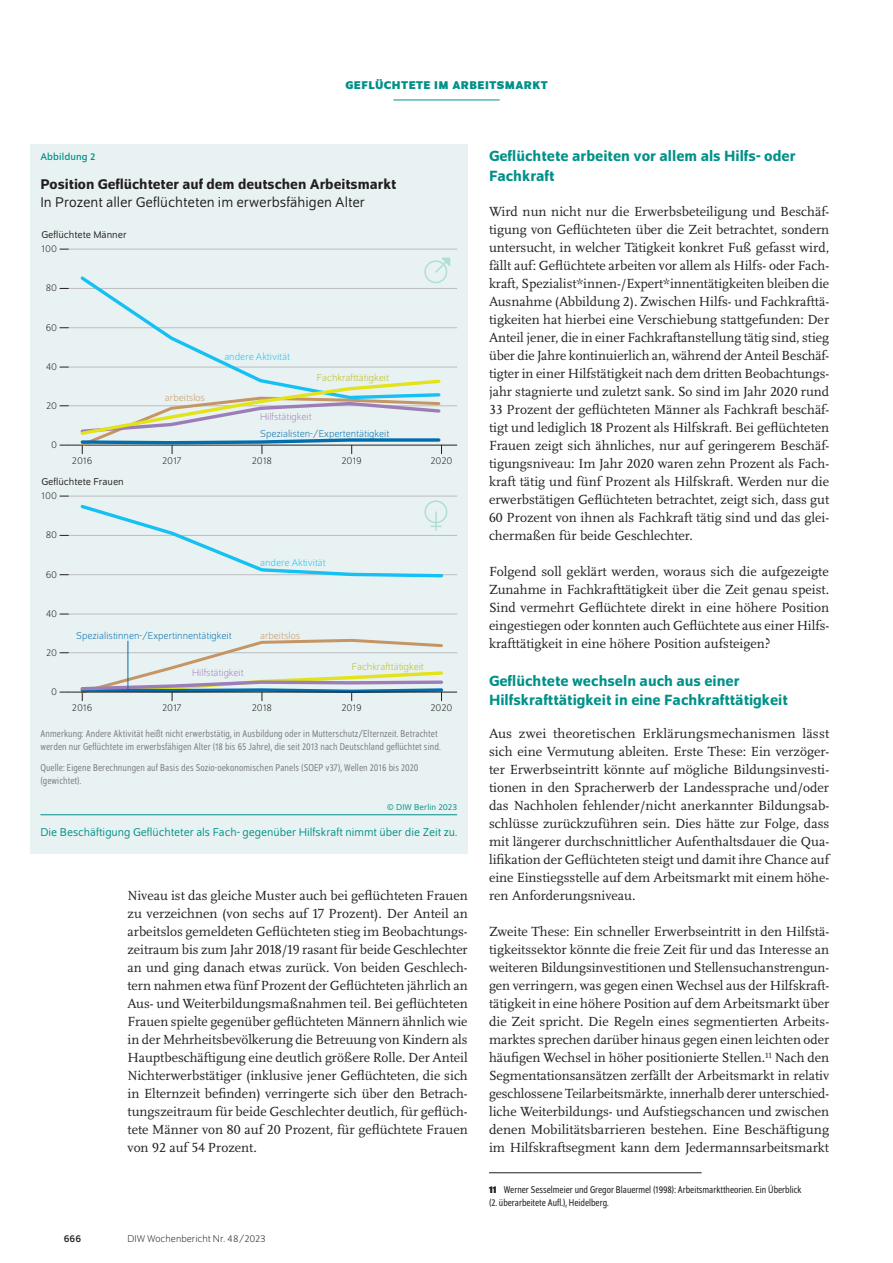
<style>
.page{position:relative;width:893px;height:1263px;background:#fff}
.page>*{position:absolute;margin:0;border:0;box-sizing:border-box;transform-origin:0 0}
.t1{font:500 15.75px/19.5px "Schumpeter";color:#009188}
.t2{font:500 15px "Schumpeter";color:#231f20}
.t3{font:15px "Schumpeter Blond";color:#231f20}
.t4{font:13.8px/18px "Scala Pro";color:#231f20;text-align:justify}
.t5{font:12px "Schumpeter Blond";color:#009188}
.t6{font:700 12px "Schumpeter";color:#009188}
.t7{font:semi-condensed 10.5px/12.8px "Schumpeter Blond";letter-spacing:.01em;color:#808285}
.t8{font:semi-condensed 10.5px/13.5px "Schumpeter Blond";color:#231f20}
.t9{font:300 10.5px "Schumpeter";color:#231f20}
.t10{font:300 10.5px "Schumpeter";color:#006dad}
.t11{font:300 10.5px "Schumpeter";color:#b9bc15}
.t12{font:10.5px "Schumpeter Blond";color:#231f20}
.t13{font:300 10.5px "Schumpeter";color:#15c0f2}
.t14{font:300 10.5px "Schumpeter";color:#9d7db8}
.t15{font:300 10.5px "Schumpeter";color:#c59565}
.t16{font:10.5px "Schumpeter";letter-spacing:.01em;color:#009188}
.t17{font:10.5px "Schumpeter";color:#231f20}
.t18{font:9px "Schumpeter Blond";letter-spacing:.01em;color:#009188}
.s1{font-family:"Schumpeter";font-weight:700}
</style>
<div class="page">
<hr style="left:393px;top:100px;width:107px;height:1px;background:#009188">
<hr style="left:489px;top:1172px;width:213px;height:1px;background:#231f20">
<div style="left:30px;top:144px;width:438px;height:709px;background:#e9f2f2"></div>
<hr style="left:68px;top:405px;width:389px;height:1px;background:#bcbdc0">
<hr style="left:68px;top:367px;width:389px;height:1px;background:#bcbdc0">
<hr style="left:68px;top:327px;width:389px;height:1px;background:#bcbdc0">
<hr style="left:68px;top:288px;width:389px;height:1px;background:#bcbdc0">
<hr style="left:68px;top:249px;width:389px;height:1px;background:#bcbdc0">
<hr style="left:68px;top:445px;width:389px;height:1px;background:#231f20">
<svg style="left:78px;top:276px;width:364px;height:102px"></svg>
<svg style="left:78px;top:378px;width:364px;height:76px"></svg>
<hr style="left:68px;top:652px;width:389px;height:1px;background:#bcbdc0">
<hr style="left:68px;top:614px;width:389px;height:1px;background:#bcbdc0">
<hr style="left:68px;top:574px;width:389px;height:1px;background:#bcbdc0">
<hr style="left:68px;top:535px;width:389px;height:1px;background:#bcbdc0">
<hr style="left:68px;top:496px;width:389px;height:1px;background:#bcbdc0">
<hr style="left:68px;top:692px;width:389px;height:1px;background:#231f20">
<svg style="left:79px;top:638px;width:366px;height:63px"></svg>
<hr style="left:128px;top:641px;width:1px;height:50px;background:#006dad">
<div style="left:424px;top:260px;width:23px;height:23px;border:2px solid #b0ded6;border-radius:50%"></div>
<svg style="left:434px;top:257px;width:17px;height:17px"></svg>
<div style="left:424px;top:500px;width:23px;height:23px;border:2px solid #b0ded6;border-radius:50%"></div>
<svg style="left:78px;top:502px;width:367px;height:76px"></svg>
<hr style="left:40px;top:814px;width:417px;height:1px;background:#009188">
<p class="t6" style="left:346px;top:79px;width:17px">GEFLÜCHTETE</p>
<p class="t6" style="left:434px;top:79px;width:36px">IM ARBEITSMARKT</p>
<p class="t16" style="left:40px;top:151px;width:56px">Abbildung 2</p>
<p class="t2" style="left:40px;top:176px;width:358px">Position Geflüchteter auf dem deutschen Arbeitsmarkt</p>
<p class="t3" style="left:40px;top:194px;width:326px">In Prozent aller Geflüchteten im erwerbsfähigen Alter</p>
<p class="t12" style="left:42px;top:230px;width:87px">Geflüchtete Männer</p>
<p class="t9" style="left:42px;top:244px;width:17px">100</p>
<p class="t9" style="left:46px;top:283px;width:13px">80</p>
<p class="t9" style="left:46px;top:322px;width:13px">60</p>
<p class="t9" style="left:46px;top:361px;width:13px">40</p>
<p class="t9" style="left:46px;top:401px;width:13px">20</p>
<p class="t9" style="left:51px;top:440px;width:7px">0</p>
<p class="t15" style="left:165px;top:392px;width:42px">arbeitslos</p>
<p class="t13" style="left:224px;top:351px;width:67px">andere Aktivität</p>
<p class="t11" style="left:317px;top:373px;width:74px">Fachkrafttätigkeit</p>
<p class="t14" style="left:260px;top:411px;width:53px">Hilfstätigkeit</p>
<p class="t10" style="left:260px;top:428px;width:131px">Spezialisten-/Expertentätigkeit</p>
<p class="t9" style="left:72px;top:455px;width:22px">2016</p>
<p class="t9" style="left:162px;top:455px;width:21px">2017</p>
<p class="t9" style="left:252px;top:455px;width:22px">2018</p>
<p class="t9" style="left:341px;top:455px;width:22px">2019</p>
<p class="t9" style="left:430px;top:455px;width:23px">2020</p>
<p class="t12" style="left:42px;top:477px;width:84px">Geflüchtete Frauen</p>
<p class="t9" style="left:42px;top:491px;width:17px">100</p>
<p class="t9" style="left:46px;top:530px;width:13px">80</p>
<p class="t9" style="left:46px;top:569px;width:13px">60</p>
<p class="t9" style="left:46px;top:608px;width:13px">40</p>
<p class="t9" style="left:46px;top:648px;width:13px">20</p>
<p class="t9" style="left:51px;top:687px;width:7px">0</p>
<p class="t13" style="left:260px;top:557px;width:67px">andere Aktivität</p>
<p class="t10" style="left:76px;top:631px;width:157px">Spezialistinnen-/Expertinnentätigkeit</p>
<p class="t14" style="left:192px;top:668px;width:53px">Hilfstätigkeit</p>
<p class="t15" style="left:260px;top:631px;width:42px">arbeitslos</p>
<p class="t11" style="left:352px;top:662px;width:74px">Fachkrafttätigkeit</p>
<p class="t9" style="left:72px;top:702px;width:22px">2016</p>
<p class="t9" style="left:162px;top:702px;width:21px">2017</p>
<p class="t9" style="left:252px;top:702px;width:22px">2018</p>
<p class="t9" style="left:341px;top:702px;width:22px">2019</p>
<p class="t9" style="left:430px;top:702px;width:23px">2020</p>
<p class="t7" style="left:40px;top:728px;width:402px">Anmerkung: Andere Aktivität heißt nicht erwerbstätig, in Ausbildung oder in Mutterschutz/Elternzeit. Betrachtet werden nur Geflüchtete im erwerbsfähigen Alter (18 bis 65 Jahre), die seit 2013 nach Deutschland geflüchtet sind.</p>
<p class="t7" style="left:40px;top:762px;width:380px">Quelle: Eigene Berechnungen auf Basis des Sozio-oekonomischen Panels (SOEP v37), Wellen 2016 bis 2020 (gewichtet).</p>
<p class="t18" style="left:387px;top:803px;width:72px">© DIW Berlin 2023</p>
<p class="t5" style="left:40px;top:827px;width:418px">Die Beschäftigung Geflüchteter als Fach- gegenüber Hilfskraft nimmt über die Zeit zu.</p>
<p class="t4" style="left:128px;top:886px;width:342px">Niveau ist das gleiche Muster auch bei geflüchteten Frauen zu verzeichnen (von sechs auf 17 Prozent). Der Anteil an arbeitslos gemeldeten Geflüchteten stieg im Beobachtungs&shy;zeitraum bis zum Jahr 2018/19 rasant für beide Geschlechter an und ging danach etwas zurück. Von beiden Geschlech&shy;tern nahmen etwa fünf Prozent der Geflüchteten jährlich an Aus- und Weiterbildungsmaßnahmen teil. Bei geflüchteten Frauen spielte gegenüber geflüchteten Männern ähnlich wie in der Mehrheitsbevölkerung die Betreuung von Kindern als Hauptbeschäftigung eine deutlich größere Rolle. Der Anteil Nichterwerbstätiger (inklusive jener Geflüchteten, die sich in Elternzeit befinden) verringerte sich über den Betrach&shy;tungszeitraum für beide Geschlechter deutlich, für geflüch&shy;tete Männer von 80 auf 20 Prozent, für geflüchtete Frauen von 92 auf 54 Prozent.</p>
<p class="t17" style="left:64px;top:1233px;width:19px">666</p>
<p class="t9" style="left:128px;top:1234px;width:140px">DIW Wochenbericht Nr. 48/2023</p>
<p class="t1" style="left:489px;top:147px;width:308px">Geflüchtete arbeiten vor allem als Hilfs- oder<br>Fachkraft</p>
<p class="t4" style="left:489px;top:202px;width:342px">Wird nun nicht nur die Erwerbsbeteiligung und Beschäf&shy;tigung von Geflüchteten über die Zeit betrachtet, sondern untersucht, in welcher Tätigkeit konkret Fuß gefasst wird, fällt auf: Geflüchtete arbeiten vor allem als Hilfs- oder Fach&shy;kraft, Spezialist*innen-/Expert*innentätigkeiten bleiben die Ausnahme (Abbildung 2). Zwischen Hilfs- und Fachkrafttä&shy;tigkeiten hat hierbei eine Verschiebung stattgefunden: Der Anteil jener, die in einer Fachkraftanstellung tätig sind, stieg über die Jahre kontinuierlich an, während der Anteil Beschäf&shy;tigter in einer Hilfstätigkeit nach dem dritten Beobachtungs&shy;jahr stagnierte und zuletzt sank. So sind im Jahr 2020 rund 33 Prozent der geflüchteten Männer als Fachkraft beschäf&shy;tigt und lediglich 18 Prozent als Hilfskraft. Bei geflüchteten Frauen zeigt sich ähnliches, nur auf geringerem Beschäf&shy;tigungsniveau: Im Jahr 2020 waren zehn Prozent als Fach&shy;kraft tätig und fünf Prozent als Hilfskraft. Werden nur die erwerbstätigen Geflüchteten betrachtet, zeigt sich, dass gut 60 Prozent von ihnen als Fachkraft tätig sind und das glei&shy;chermaßen für beide Geschlechter.</p>
<p class="t4" style="left:489px;top:562px;width:342px">Folgend soll geklärt werden, woraus sich die aufgezeigte Zunahme in Fachkrafttätigkeit über die Zeit genau speist.<br>Sind vermehrt Geflüchtete direkt in eine höhere Position eingestiegen oder konnten auch Geflüchtete aus einer Hilfs&shy;krafttätigkeit in eine höhere Position aufsteigen?</p>
<p class="t1" style="left:489px;top:671px;width:300px">Geflüchtete wechseln auch aus einer<br>Hilfskrafttätigkeit in eine Fachkrafttätigkeit</p>
<p class="t4" style="left:489px;top:724px;width:342px">Aus zwei theoretischen Erklärungsmechanismen lässt sich eine Vermutung ableiten. Erste These: Ein verzöger&shy;ter Erwerbseintritt könnte auf mögliche Bildungsinvesti&shy;tionen in den Spracherwerb der Landessprache und/oder das Nachholen fehlender/nicht anerkannter Bildungsab&shy;schlüsse zurückzuführen sein. Dies hätte zur Folge, dass mit längerer durchschnittlicher Aufenthaltsdauer die Qua&shy;lifikation der Geflüchteten steigt und damit ihre Chance auf eine Einstiegsstelle auf dem Arbeitsmarkt mit einem höhe&shy;ren Anforderungsniveau.</p>
<p class="t4" style="left:489px;top:922px;width:342px">Zweite These: Ein schneller Erwerbseintritt in den Hilfstä&shy;tigkeitssektor könnte die freie Zeit für und das Interesse an weiteren Bildungsinvestitionen und Stellensuchanstrengun&shy;gen verringern, was gegen einen Wechsel aus der Hilfskraft&shy;tätigkeit in eine höhere Position auf dem Arbeitsmarkt über die Zeit spricht. Die Regeln eines segmentierten Arbeits&shy;marktes sprechen darüber hinaus gegen einen leichten oder häufigen Wechsel in höher positionierte Stellen.<sup>11</sup> Nach den Segmentationsansätzen zerfällt der Arbeitsmarkt in relativ geschlossene Teilarbeitsmärkte, innerhalb derer unterschied&shy;liche Weiterbildungs- und Aufstiegschancen und zwischen denen Mobilitätsbarrieren bestehen. Eine Beschäftigung im Hilfskraftsegment kann dem Jedermannsarbeitsmarkt</p>
<p class="t8" style="left:489px;top:1183px;width:314px"><span class="s1">11</span> Werner Sesselmeier und Gregor Blauermel (1998): Arbeitsmarkttheorien. Ein Überblick (2. überarbeitete Aufl.), Heidelberg.</p>
</div>
